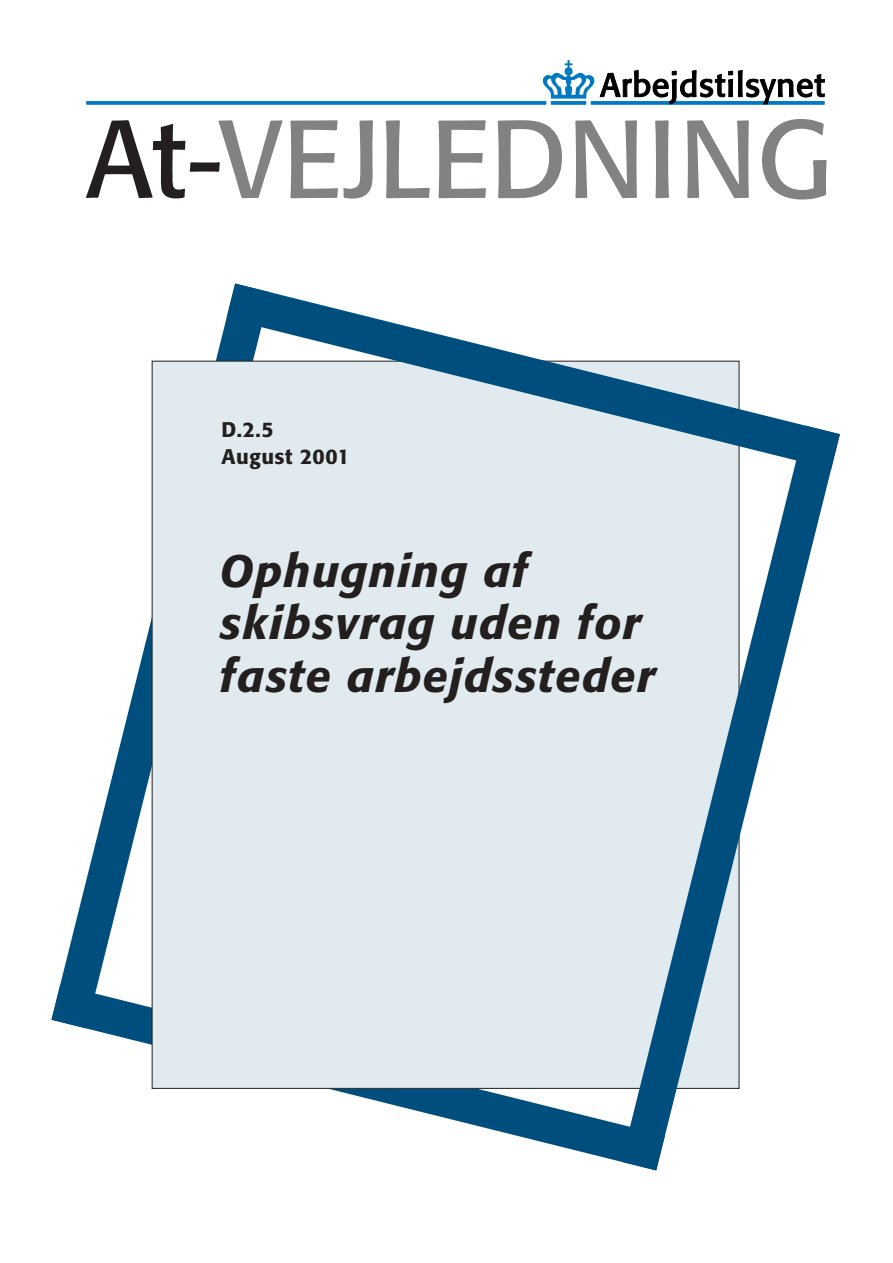
<style>
.page{position:relative;width:893px;height:1263px;background:#fff}
.page>*{position:absolute;margin:0;border:0;box-sizing:border-box;transform-origin:0 0}
.t1{font:109.5px "Formata";color:#808284}
.t2{font:italic 500 45px/52.5px "Formata";letter-spacing:.03em;color:#231f1f}
.t3{font:500 21px/27px "Formata";letter-spacing:.03em;color:#231f1f}
.s1{color:#231f1f}
</style>
<div class="page">
<svg style="left:60px;top:320px;width:166px;height:665px"></svg>
<svg style="left:51px;top:985px;width:570px;height:177px"></svg>
<div style="left:152px;top:361px;width:587px;height:727px;background:#e0eaef"></div>
<svg style="left:226px;top:284px;width:581px;height:142px"></svg>
<svg style="left:86px;top:60px;width:739px;height:45px"></svg>
<svg style="left:621px;top:426px;width:218px;height:744px"></svg>
<h1 class="t1" style="left:86px;top:111px;width:747px"><span class="s1">At-</span>VEJLEDNING</h1>
<p class="t3" style="left:221px;top:417px;width:130px">D.2.5<br>August 2001</p>
<p class="t2" style="left:220px;top:548px;width:436px">Ophugning af skibsvrag uden for faste arbejdssteder</p>
</div>
